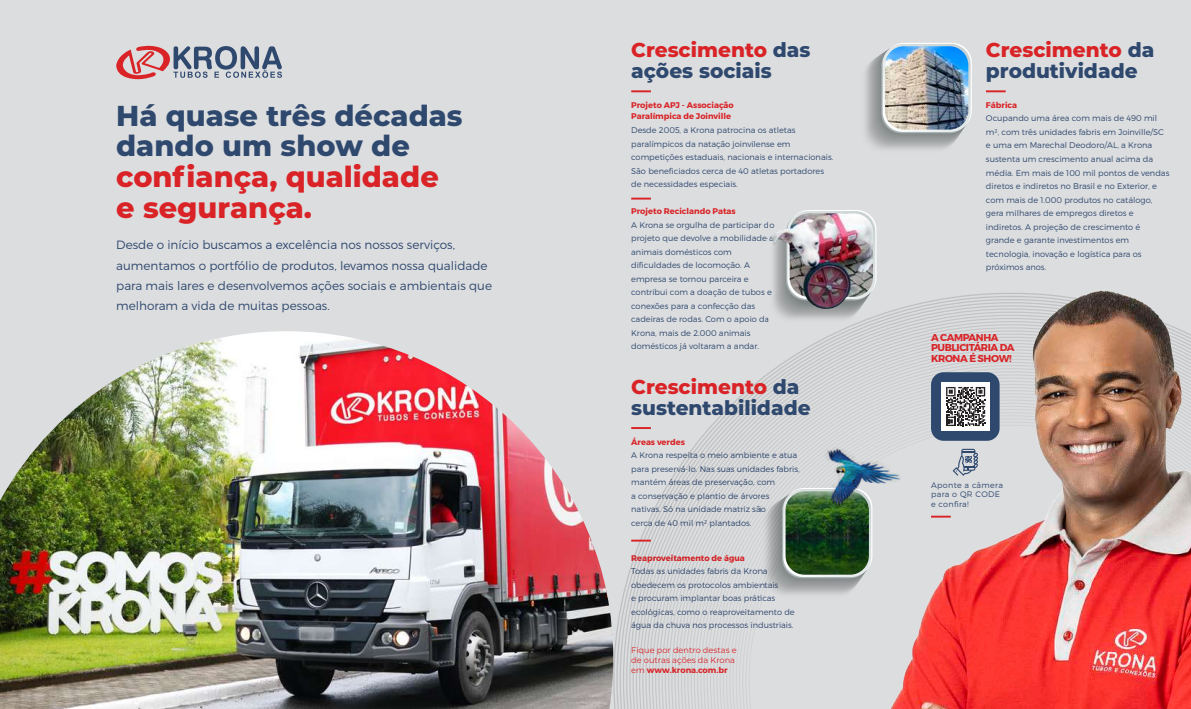
<style>
.page{position:relative;width:1191px;height:709px;background:#dcdddf}
.page>*{position:absolute;margin:0;border:0;box-sizing:border-box;transform-origin:0 0}
.t1{font:800 28.8px/30.7px "Montserrat";color:#2e486e}
.t2{font:800 28.8px/30.7px "Montserrat";color:#d92326}
.t3{font:800 20.1px/21.2px "Montserrat";color:#2e486e}
.t4{font:300 12px/20.4px "Montserrat";color:#2e486e}
.t5{font:700 10px/10.5px "Montserrat";letter-spacing:-.04em;color:#d92326}
.t6{font:300 8.2px/13.5px "Montserrat";color:#2e486e}
.t7{font:700 8.2px/11.6px "Montserrat";color:#d92326}
.t8{font:8.2px/9.9px "Montserrat";color:#d92326}
.t9{font:300 8px/9.5px "Montserrat";letter-spacing:.04em;color:#2e486e}
.s1{color:#d92326}
.s2{font-weight:700}
</style>
<div class="page">
<svg style="left:748px;top:425px;width:81px;height:283px"></svg>
<img style="left:0;top:331px;width:613px;height:378px">
<svg style="left:631px;top:198px;width:20px;height:1px"></svg>
<svg style="left:116px;top:45px;width:166px;height:34px"></svg>
<img style="left:829px;top:277px;width:362px;height:432px">
<svg style="left:986px;top:90px;width:19px;height:2px"></svg>
<hr style="left:631px;top:90px;width:20px;height:2px;background:#d92326">
<hr style="left:631px;top:427px;width:20px;height:2px;background:#d92326">
<svg style="left:931px;top:515px;width:19px;height:2px"></svg>
<svg style="left:787px;top:211px;width:88px;height:88px"></svg>
<img style="left:789px;top:213px;width:84px;height:84px">
<img style="left:771px;top:216px;width:63px;height:52px">
<img style="left:803px;top:275px;width:46px;height:34px">
<hr style="left:631px;top:539px;width:20px;height:2px;background:#d92326">
<div style="left:865px;top:55px;width:94px;height:94px;background:#c7c9ca;border-radius:20px"></div>
<svg style="left:868px;top:53px;width:93px;height:93px"></svg>
<div style="left:874px;top:49px;width:91px;height:91px;background:#999d9e;border-radius:20px"></div>
<div style="left:876px;top:49px;width:90px;height:90px;background:#949798;border-radius:20px"></div>
<svg style="left:878px;top:47px;width:89px;height:90px"></svg>
<svg style="left:884px;top:43px;width:88px;height:88px"></svg>
<svg style="left:882px;top:44px;width:88px;height:88px"></svg>
<img style="left:885px;top:46px;width:83px;height:84px">
<svg style="left:766px;top:500px;width:94px;height:93px"></svg>
<div style="left:775px;top:494px;width:91px;height:91px;background:#9b9e9f;border-radius:20px"></div>
<div style="left:776px;top:493px;width:90px;height:91px;background:#8f9393;border-radius:20px"></div>
<svg style="left:780px;top:491px;width:89px;height:88px"></svg>
<svg style="left:783px;top:489px;width:88px;height:88px"></svg>
<img style="left:785px;top:491px;width:84px;height:83px">
<img style="left:823px;top:447px;width:77px;height:59px">
<img style="left:830px;top:487px;width:27px;height:18px">
<svg style="left:952px;top:449px;width:26px;height:26px"></svg>
<div style="left:931px;top:372px;width:68px;height:69px;background:#2e486e;border-radius:13px"></div>
<div style="left:941px;top:382px;width:49px;height:49px;background:#fff"></div>
<svg style="left:946px;top:387px;width:39px;height:39px"></svg>
<h1 class="t1" style="left:116px;top:98px;width:348px">Há quase três décadas dando um show de</h1>
<h1 class="t2" style="left:116px;top:160px;width:324px">confiança, qualidade e segurança.</h1>
<h3 class="t4" style="left:116px;top:234px;width:377px">Desde o início buscamos a excelência nos nossos serviços, aumentamos o portfólio de produtos, levamos nossa qualidade para mais lares e desenvolvemos ações sociais e ambientais que melhoram a vida de muitas pessoas.</h3>
<h2 class="t3" style="left:631px;top:38px;width:181px"><span class="s1">Crescimento</span> das ações sociais</h2>
<p class="t7" style="left:631px;top:99px;width:104px">Projeto APJ - Associação<br>Paralímpica de Joinville</p>
<p class="t6" style="left:631px;top:123px;width:204px">Desde 2005, a Krona patrocina os atletas paralímpicos da natação joinvilense em competições estaduais, nacionais e internacionais.<br>São beneficiados cerca de 40 atletas portadores de necessidades especiais.</p>
<p class="t7" style="left:631px;top:205px;width:106px">Projeto Reciclando Patas</p>
<p class="t6" style="left:631px;top:218px;width:145px">A Krona se orgulha de participar do projeto que devolve a mobilidade a animais domésticos com dificuldades de locomoção. A empresa se tornou parceira e contribui com a doação de tubos e conexões para a confecção das cadeiras de rodas. Com o apoio da<br>Krona, mais de 2.000 animais domésticos já voltaram a andar.</p>
<h2 class="t3" style="left:631px;top:375px;width:181px"><span class="s1">Crescimento</span> da sustentabilidade</h2>
<p class="t7" style="left:631px;top:436px;width:55px">Áreas verdes</p>
<p class="t6" style="left:631px;top:448px;width:170px">A Krona respeita o meio ambiente e atua para preservá-lo. Nas suas unidades fabris, mantém áreas de preservação, com<br>a conservação e plantio de árvores nativas. Só na unidade matriz são<br>cerca de 40 mil m² plantados.</p>
<p class="t7" style="left:631px;top:552px;width:115px">Reaproveitamento de água</p>
<p class="t6" style="left:631px;top:564px;width:165px">Todas as unidades fabris da Krona obedecem os protocolos ambientais<br>e procuram implantar boas práticas ecológicas, como o reaproveitamento de água da chuva nos processos industriais.</p>
<p class="t8" style="left:631px;top:645px;width:107px">Fique por dentro destas e de outras ações da Krona em <span class="s2">www.krona.com.br</span></p>
<h2 class="t3" style="left:986px;top:38px;width:170px"><span class="s1">Crescimento</span> da produtividade</h2>
<p class="t7" style="left:986px;top:99px;width:33px">Fábrica</p>
<p class="t6" style="left:986px;top:112px;width:185px">Ocupando uma área com mais de 490 mil m², com três unidades fabris em Joinville/SC e uma em Marechal Deodoro/AL, a Krona sustenta um crescimento anual acima da média. Em mais de 100 mil pontos de vendas diretos e indiretos no Brasil e no Exterior, e com mais de 1.000 produtos no catálogo, gera milhares de empregos diretos e indiretos. A projeção de crescimento é grande e garante investimentos em tecnologia, inovação e logística para os próximos anos.</p>
<p class="t5" style="left:931px;top:332px;width:85px">A CAMPANHA<br>PUBLICITÁRIA DA<br>KRONA É SHOW!</p>
<p class="t9" style="left:931px;top:480px;width:73px">Aponte a câmera para o QR CODE e confira!</p>
</div>
